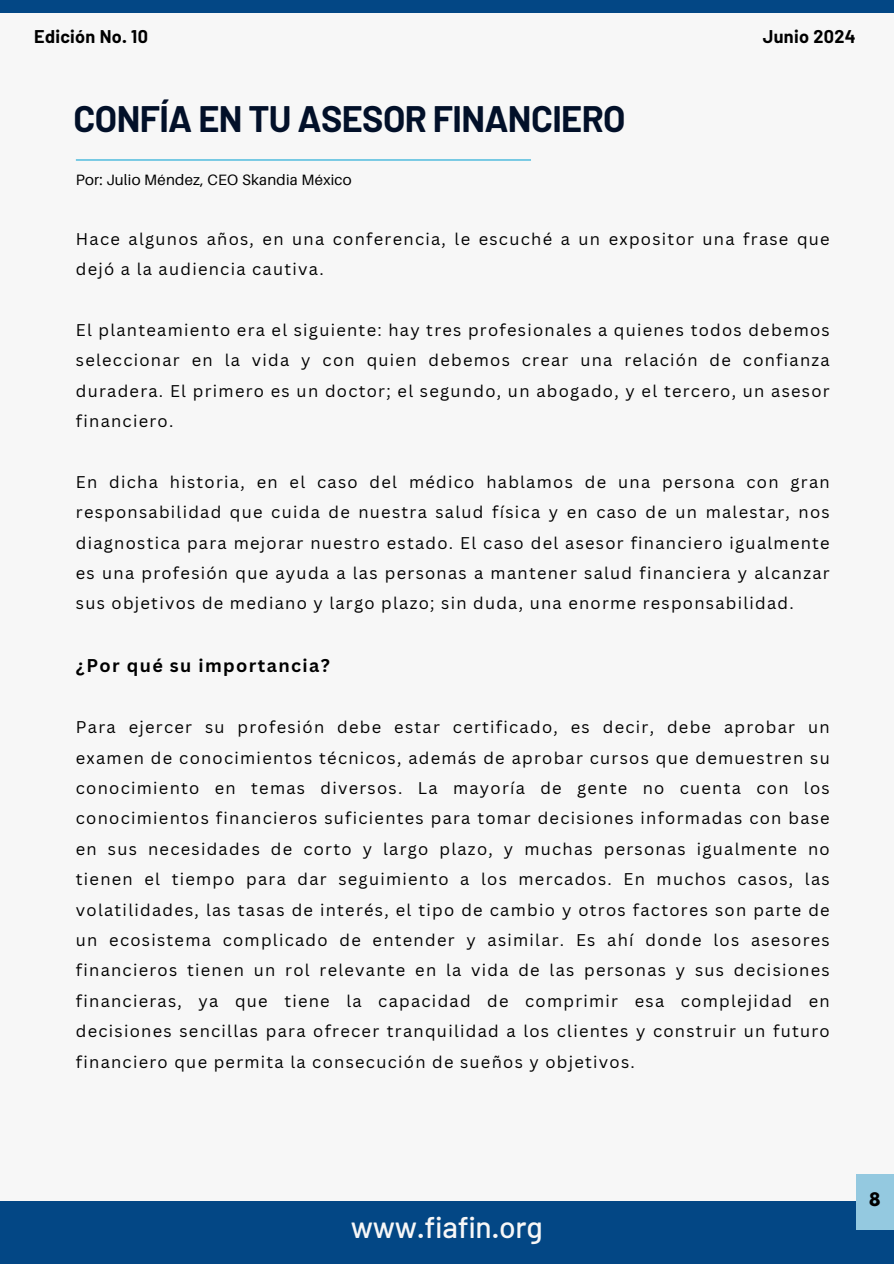
<style>
.page{position:relative;width:894px;height:1264px;background:#fff}
.page>*{position:absolute;margin:0;border:0;box-sizing:border-box;transform-origin:0 0}
.t1{font:700 36px "Barlow";letter-spacing:-.015em;color:#021029}
.t2{font:500 30px "Barlow";letter-spacing:-.01em;color:#f7f7f7}
.t3{font:700 18px "Canva Sans";letter-spacing:.075em;color:#000}
.t4{font:700 18px "Barlow";letter-spacing:.015em;color:#000}
.t5{font:16.5px/30.5px "Canva Sans";letter-spacing:.075em;color:#000;text-align:justify}
.t6{font:700 16.5px "League Spartan";color:#000}
.t7{font:15px "Aileron";letter-spacing:.015em;color:#000}
</style>
<div class="page">
<div style="left:0;top:0;width:893px;height:1263px;background:#f7f7f7"></div>
<div style="left:0;top:1200px;width:893px;height:63px;background:#034785"></div>
<div style="left:0;top:0;width:893px;height:12px;background:#034785"></div>
<div style="left:855px;top:1174px;width:38px;height:55px;background:#94c9e0"></div>
<hr style="left:76px;top:159px;width:455px;height:1px;background:#19a8d6">
<h3 class="t4" style="left:34px;top:25px;width:115px">Edición No. 10</h3>
<h4 class="t4" style="left:762px;top:25px;width:94px">Junio 2024</h4>
<h3 class="t1" style="left:74px;top:96px;width:553px">CONFÍA EN TU ASESOR FINANCIERO</h3>
<h2 class="t7" style="left:76px;top:170px;width:277px">Por: Julio Méndez, CEO Skandia México</h2>
<h3 class="t5" style="left:76px;top:223px;width:755px">Hace algunos años, en una conferencia, le escuché a un expositor una frase que dejó a la audiencia cautiva.</h3>
<h1 class="t5" style="left:76px;top:314px;width:755px">El planteamiento era el siguiente: hay tres profesionales a quienes todos debemos seleccionar en la vida y con quien debemos crear una relación de confianza duradera. El primero es un doctor; el segundo, un abogado, y el tercero, un asesor financiero.</h1>
<p class="t5" style="left:76px;top:466px;width:755px">En dicha historia, en el caso del médico hablamos de una persona con gran responsabilidad que cuida de nuestra salud física y en caso de un malestar, nos diagnostica para mejorar nuestro estado. El caso del asesor financiero igualmente es una profesión que ayuda a las personas a mantener salud financiera y alcanzar sus objetivos de mediano y largo plazo; sin duda, una enorme responsabilidad.</p>
<h4 class="t3" style="left:76px;top:653px;width:255px">¿Por qué su importancia?</h4>
<h4 class="t5" style="left:76px;top:711px;width:755px">Para ejercer su profesión debe estar certificado, es decir, debe aprobar un examen de conocimientos técnicos, además de aprobar cursos que demuestren su conocimiento en temas diversos. La mayoría de gente no cuenta con los conocimientos financieros suficientes para tomar decisiones informadas con base en sus necesidades de corto y largo plazo, y muchas personas igualmente no tienen el tiempo para dar seguimiento a los mercados. En muchos casos, las volatilidades, las tasas de interés, el tipo de cambio y otros factores son parte de un ecosistema complicado de entender y asimilar. Es ahí donde los asesores financieros tienen un rol relevante en la vida de las personas y sus decisiones financieras, ya que tiene la capacidad de comprimir esa complejidad en decisiones sencillas para ofrecer tranquilidad a los clientes y construir un futuro financiero que permita la consecución de sueños y objetivos.</h4>
<h4 class="t2" style="left:351px;top:1207px;width:193px">www.fiafin.org</h4>
<p class="t6" style="left:868px;top:1190px;width:13px">8</p>
</div>
